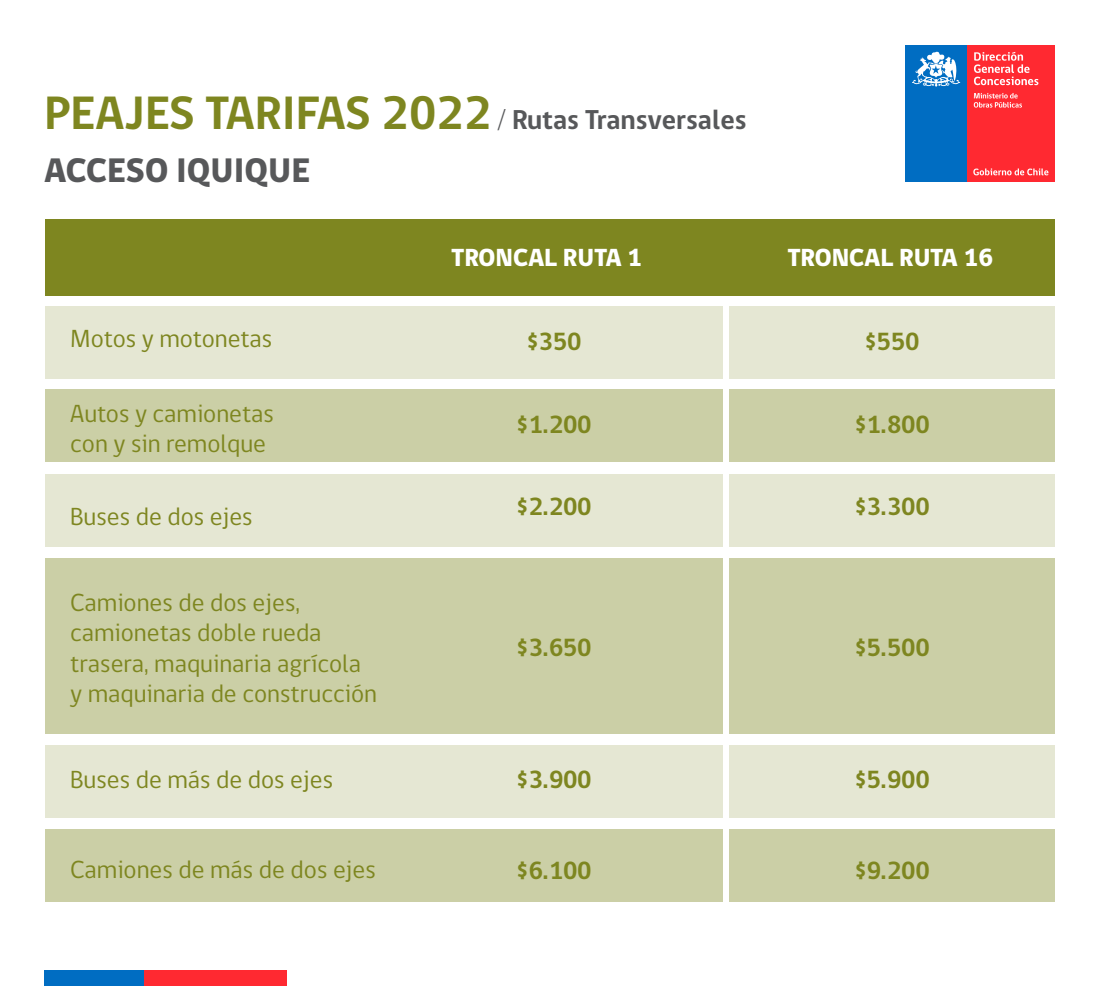
<style>
.page{position:relative;width:1100px;height:986px;background:#fff}
.page>*{position:absolute;margin:0;border:0;box-sizing:border-box;transform-origin:0 0}
.t1{font:800 35px "gob CL";color:#57585a}
.t2{font:700 28px "gob CL";color:#57585a}
.t3{font:25.4px/30.4px "gob CL";color:#7e8620}
.t4{font:700 25.4px "gob CL";letter-spacing:-.015em;color:#7e8620}
.t5{font:800 25.4px "gob CL";color:#fff}
.s1{font-size:48px;color:#7e8620}
</style>
<div class="page">
<div style="left:45px;top:306px;width:677px;height:73px;background:#e5e7d3"></div>
<div style="left:45px;top:389px;width:677px;height:73px;background:#cbcfa6"></div>
<div style="left:45px;top:473px;width:677px;height:73px;background:#e5e7d3"></div>
<div style="left:45px;top:557px;width:677px;height:176px;background:#cbcfa6"></div>
<div style="left:45px;top:744px;width:677px;height:73px;background:#e5e7d3"></div>
<div style="left:45px;top:829px;width:677px;height:72px;background:#cbcfa6"></div>
<div style="left:729px;top:306px;width:326px;height:73px;background:#e5e7d3"></div>
<div style="left:729px;top:389px;width:326px;height:73px;background:#cbcfa6"></div>
<div style="left:729px;top:473px;width:326px;height:73px;background:#e5e7d3"></div>
<div style="left:729px;top:557px;width:326px;height:176px;background:#cbcfa6"></div>
<div style="left:729px;top:744px;width:326px;height:73px;background:#e5e7d3"></div>
<div style="left:729px;top:829px;width:326px;height:72px;background:#cbcfa6"></div>
<div style="left:45px;top:219px;width:1010px;height:76px;background:#7e8620"></div>
<div style="left:967px;top:45px;width:88px;height:137px;background:#ff2931"></div>
<div style="left:905px;top:45px;width:62px;height:137px;background:#006dc2"></div>
<svg style="left:912px;top:51px;width:48px;height:36px"></svg>
<svg style="left:973px;top:168px;width:75px;height:7px"></svg>
<svg style="left:974px;top:93px;width:48px;height:15px"></svg>
<svg style="left:974px;top:52px;width:64px;height:33px"></svg>
<div style="left:44px;top:970px;width:103px;height:15px;background:#006dc2"></div>
<div style="left:144px;top:970px;width:142px;height:15px;background:#ff2931"></div>
<p class="t2" style="left:44px;top:101px;width:704px"><span class="s1">PEAJES TARIFAS 2022</span> / Rutas Transversales</p>
<h1 class="t1" style="left:44px;top:147px;width:267px">ACCESO IQUIQUE</h1>
<p class="t3" style="left:70px;top:323px;width:204px">Motos y motonetas</p>
<p class="t3" style="left:70px;top:398px;width:205px">Autos y camionetas con y sin remolque</p>
<p class="t3" style="left:70px;top:502px;width:184px">Buses de dos ejes</p>
<p class="t3" style="left:70px;top:587px;width:308px">Camiones de dos ejes, camionetas doble rueda trasera, maquinaria agrícola y maquinaria de construcción</p>
<p class="t3" style="left:70px;top:764px;width:264px">Buses de más de dos ejes</p>
<p class="t3" style="left:70px;top:854px;width:307px">Camiones de más de dos ejes</p>
<p class="t5" style="left:452px;top:240px;width:192px">TRONCAL RUTA 1</p>
<p class="t5" style="left:788px;top:240px;width:207px">TRONCAL RUTA 16</p>
<p class="t4" style="left:526px;top:324px;width:57px">$350</p>
<p class="t4" style="left:865px;top:324px;width:57px">$550</p>
<p class="t4" style="left:516px;top:407px;width:77px">$1.200</p>
<p class="t4" style="left:854px;top:407px;width:77px">$1.800</p>
<p class="t4" style="left:516px;top:489px;width:77px">$2.200</p>
<p class="t4" style="left:854px;top:489px;width:77px">$3.300</p>
<p class="t4" style="left:516px;top:630px;width:77px">$3.650</p>
<p class="t4" style="left:854px;top:630px;width:77px">$5.500</p>
<p class="t4" style="left:516px;top:761px;width:77px">$3.900</p>
<p class="t4" style="left:854px;top:761px;width:77px">$5.900</p>
<p class="t4" style="left:516px;top:853px;width:77px">$6.100</p>
<p class="t4" style="left:854px;top:853px;width:77px">$9.200</p>
</div>
